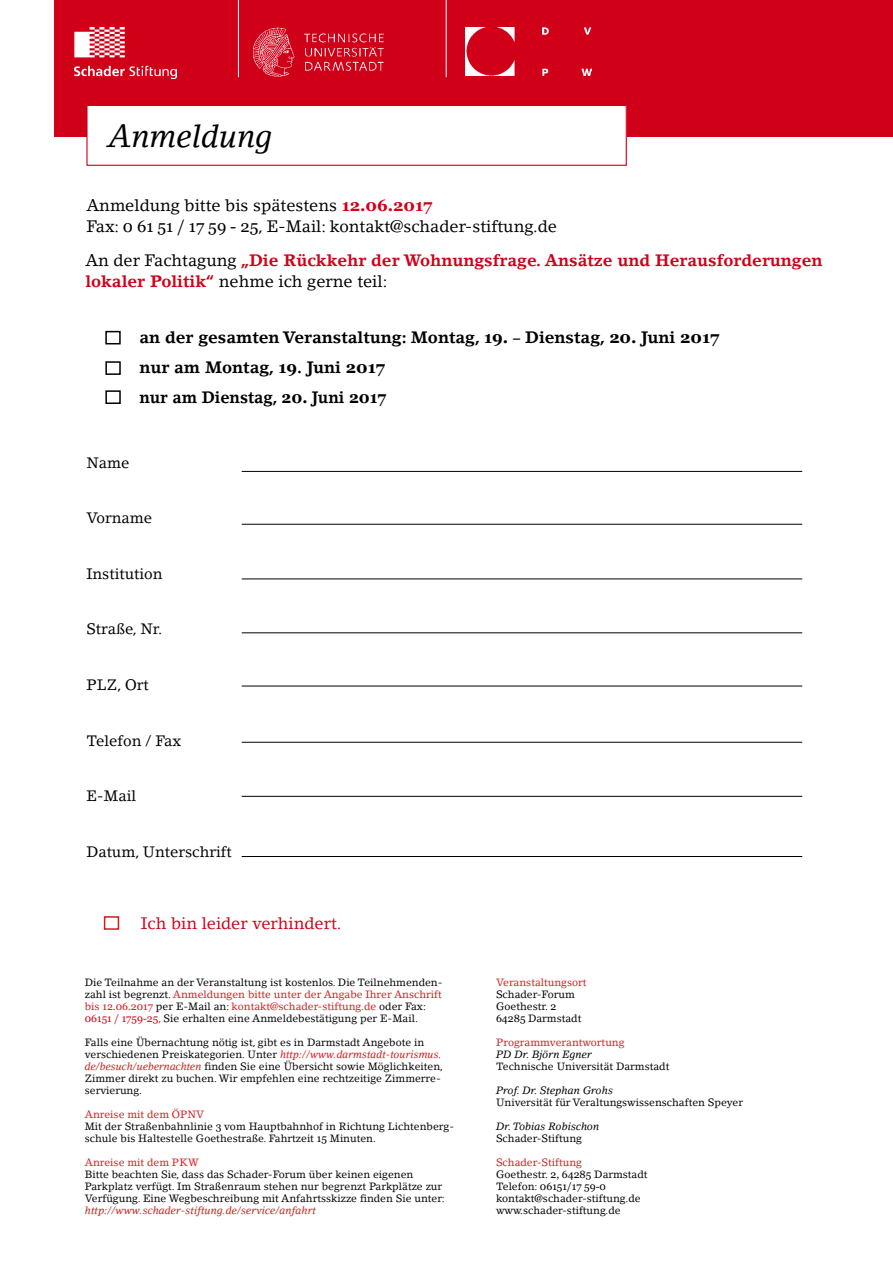
<style>
.page{position:relative;width:893px;height:1263px;background:#fff}
.page>*{position:absolute;margin:0;border:0;box-sizing:border-box;transform-origin:0 0}
.t1{font:italic 31.5px "Lino Letter Std";color:#000}
.t2{font:700 16.5px/30px "Lino Letter Std";color:#000}
.t3{font:700 16.5px/21.3px "Lino Letter Std";color:#d10019}
.t4{font:16.5px/21.3px "Lino Letter Std";color:#000}
.t5{font:16.5px "Lino Letter Std";color:#d10019}
.t6{font:15px "Lino Letter Std";color:#000}
.t7{font:10.5px/12px "Lino Letter Std";color:#000}
.t8{font:10.5px "Lino Letter Std";color:#d71920}
.t9{font:italic 10.5px "Lino Letter Std";color:#000}
.t10{font:italic 10.5px "Lino Letter Std";color:#d71920}
.t11{font:10.5px "Georgia";color:#000}
.s1{font-family:"Georgia";font-weight:700;color:#d10019}
.s2{font-family:"Georgia"}
.s3{font-weight:400;color:#000}
.s4{font-size:14.25px}
.s5{color:#d71920}
.s6{font-family:"Georgia";color:#d71920}
.s7{font-family:"Georgia";color:#d10019}
.s8{color:#d10019}
.s9{font-style:italic;color:#d71920}
.s10{font-family:"Lino Letter Std"}
</style>
<div class="page">
<div style="left:54px;top:0;width:839px;height:137px;background:#d10019"></div>
<img style="left:74px;top:28px;width:102px;height:51px">
<div style="left:87px;top:105px;width:539px;height:60px;background:#fff"></div>
<div style="left:86px;top:105px;width:541px;height:61px;border:1px solid #d10019"></div>
<hr style="left:242px;top:471px;width:560px;height:1px;background:#000">
<hr style="left:242px;top:524px;width:560px;height:1px;background:#000">
<hr style="left:242px;top:579px;width:560px;height:1px;background:#000">
<hr style="left:242px;top:632px;width:560px;height:1px;background:#000">
<hr style="left:242px;top:686px;width:560px;height:1px;background:#000">
<hr style="left:242px;top:742px;width:560px;height:1px;background:#000">
<hr style="left:242px;top:796px;width:560px;height:1px;background:#000">
<hr style="left:242px;top:856px;width:560px;height:1px;background:#000">
<div style="left:105px;top:361px;width:16px;height:14px;border:2px solid #000"></div>
<div style="left:105px;top:331px;width:16px;height:13px;border:2px solid #000"></div>
<div style="left:105px;top:390px;width:16px;height:14px;border:2px solid #000"></div>
<div style="left:104px;top:916px;width:15px;height:14px;border:2px solid #d71920"></div>
<img style="left:237px;top:17px;width:147px;height:61px">
<img style="left:465px;top:28px;width:126px;height:48px">
<hr style="left:238px;top:0;width:1px;height:77px;background:#fcfcfc">
<hr style="left:446px;top:0;width:1px;height:77px;background:#fcfcfc">
<h1 class="t1" style="left:109px;top:116px;width:166px">Anmeldung</h1>
<h2 class="t4" style="left:86px;top:194px;width:472px">Anmeldung bitte bis spätestens <span class="s1">12.06.2017<br></span>Fax: <span class="s2">0 61 51 / 17 59 - 25</span>, E-Mail: kontakt@schader-stiftung.de</h2>
<h2 class="t3" style="left:85px;top:249px;width:739px"><span class="s3">An der Fachtagung</span> „Die Rückkehr der Wohnungsfrage. Ansätze und Herausforderungen lokaler Politik“ <span class="s3">nehme ich gerne teil:</span></h2>
<h2 class="t2" style="left:139px;top:322px;width:582px">an der gesamten Veranstaltung: Montag, <span class="s2">19.</span> <span class="s4">–</span> Dienstag, <span class="s2">20.</span> Juni <span class="s2">2017 </span>nur am Montag, <span class="s2">19</span>. Juni <span class="s2">2017<br></span>nur am Dienstag, <span class="s2">20.</span> Juni <span class="s2">2017</span></h2>
<h3 class="t6" style="left:86px;top:454px;width:45px">Name</h3>
<h3 class="t6" style="left:86px;top:509px;width:67px">Vorname</h3>
<h3 class="t6" style="left:86px;top:565px;width:78px">Institution</h3>
<h3 class="t6" style="left:86px;top:620px;width:77px">Straße, Nr.</h3>
<h3 class="t6" style="left:86px;top:676px;width:64px">PLZ, Ort</h3>
<h3 class="t6" style="left:86px;top:731px;width:96px">Telefon / Fax</h3>
<h3 class="t6" style="left:86px;top:787px;width:51px">E-Mail</h3>
<h3 class="t6" style="left:86px;top:842px;width:147px">Datum, Unterschrift</h3>
<h2 class="t5" style="left:141px;top:913px;width:202px">Ich bin leider verhindert.</h2>
<p class="t7" style="left:85px;top:976px;width:359px">Die Teilnahme an der Veranstaltung ist kostenlos. Die Teilnehmenden&shy;zahl ist begrenzt. <span class="s5">Anmeldungen bitte unter der Angabe Ihrer Anschrift bis</span> <span class="s6">12.06.2017</span> per E-Mail an: <span class="s5">kontakt@schader-stiftung.de</span> oder Fax:<br><span class="s7">06151 / 1759-25</span><span class="s8">,</span> Sie erhalten eine Anmeldebestätigung per E-Mail.</p>
<p class="t7" style="left:85px;top:1036px;width:360px">Falls eine Übernachtung nötig ist, gibt es in Darmstadt Angebote in verschiedenen Preiskategorien. Unter <span class="s9">http://www.darmstadt-tourismus. de/besuch/uebernachten</span> finden Sie eine Übersicht sowie Möglichkeiten, Zimmer direkt zu buchen. Wir empfehlen eine rechtzeitige Zimmerre&shy;servierung.</p>
<p class="t7" style="left:85px;top:1108px;width:371px"><span class="s5">Anreise mit dem ÖPNV<br></span>Mit der Straßenbahnlinie <span class="s2">3</span> vom Hauptbahnhof in Richtung Lichtenberg&shy;schule bis Haltestelle Goethestraße. Fahrtzeit <span class="s2">15</span> Minuten.</p>
<p class="t8" style="left:85px;top:1155px;width:116px">Anreise mit dem PKW</p>
<p class="t7" style="left:85px;top:1168px;width:361px">Bitte beachten Sie, dass das Schader-Forum über keinen eigenen<br>Parkplatz verfügt. Im Straßenraum stehen nur begrenzt Parkplätze zur<br>Verfügung. Eine Wegbeschreibung mit Anfahrtsskizze finden Sie unter:</p>
<p class="t10" style="left:85px;top:1203px;width:233px">http://www.schader-stiftung.de/service/anfahrt</p>
<p class="t8" style="left:496px;top:975px;width:92px">Veranstaltungsort</p>
<p class="t7" style="left:496px;top:988px;width:87px">Schader-Forum<br>Goethestr. <span class="s2">2<br>64285</span> Darmstadt</p>
<p class="t8" style="left:496px;top:1035px;width:130px">Programmverantwortung</p>
<p class="t9" style="left:496px;top:1047px;width:97px">PD Dr. Björn Egner</p>
<p class="t7" style="left:496px;top:1060px;width:175px">Technische Universität Darmstadt</p>
<p class="t9" style="left:496px;top:1083px;width:119px">Prof. Dr. Stephan Grohs</p>
<p class="t7" style="left:496px;top:1096px;width:249px">Universität für Veraltungswissenschaften Speyer</p>
<p class="t9" style="left:496px;top:1119px;width:105px">Dr. Tobias Robischon</p>
<p class="t7" style="left:496px;top:1132px;width:87px">Schader-Stiftung</p>
<p class="t7" style="left:496px;top:1156px;width:153px"><span class="s5">Schader-Stiftung<br></span>Goethestr. <span class="s2">2, 64285</span> Darmstadt</p>
<p class="t11" style="left:496px;top:1180px;width:112px"><span class="s10">Telefon:</span> 06151/17 59-0</p>
<p class="t7" style="left:496px;top:1192px;width:146px">kontakt@schader-stiftung.de www.schader-stiftung.de</p>
</div>
